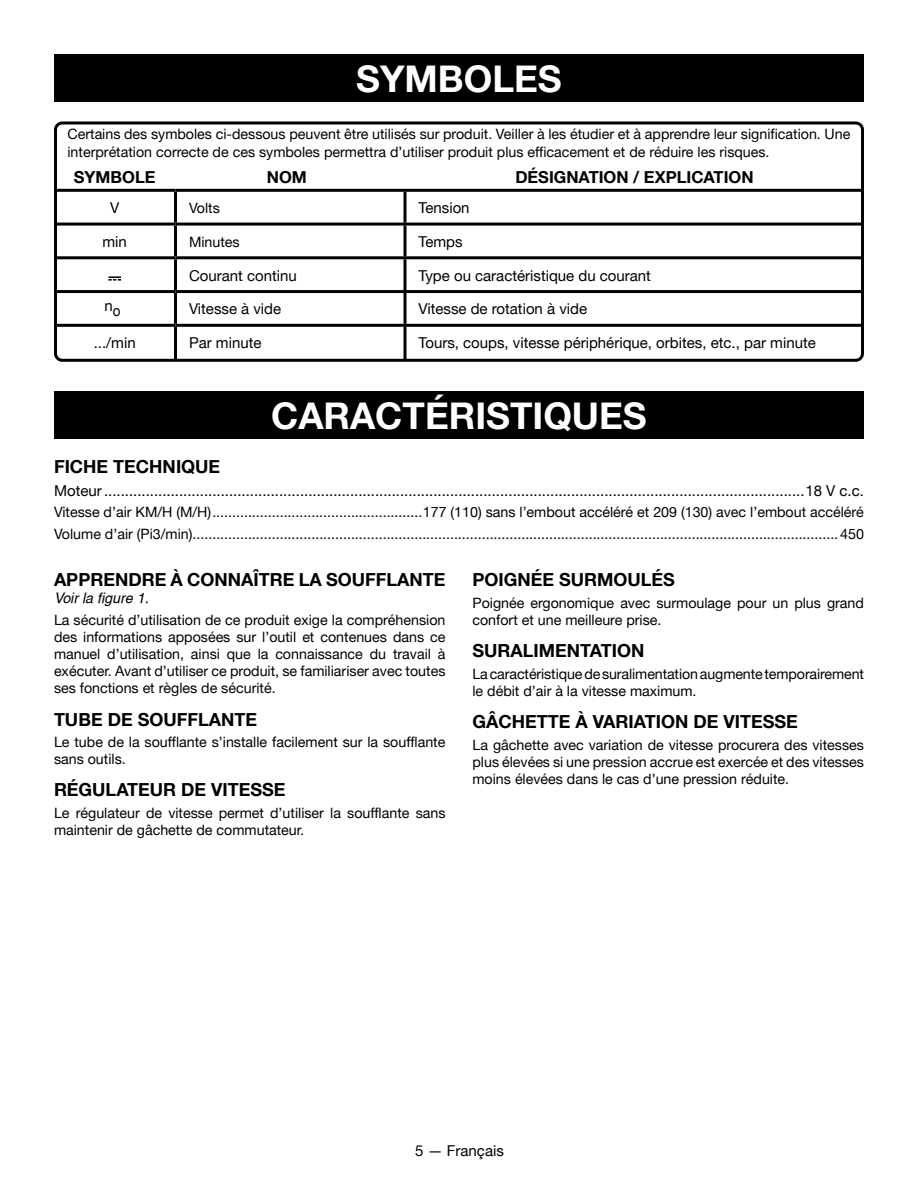
<style>
.page{position:relative;width:918px;height:1188px;background:#fff}
.page>*{position:absolute;margin:0;border:0;box-sizing:border-box;transform-origin:0 0}
.HEADING{font:700 36.75px "Helvetica Neue";color:#fff}
.Heading_2{font:700 18px "Helvetica Neue";color:#000}
.Heading_2_no_space{font:700 18px "Helvetica Neue";color:#000}
.t1{font:700 16.5px "Helvetica Neue";color:#000}
.t2{font:15px "Helvetica Neue";color:#000}
.Body_text{font:14.25px/17.1px "Helvetica Neue";color:#000}
.bullets{font:14.25px "Helvetica Neue";color:#000}
.See_figure{font:italic 14.25px "Helvetica";color:#000}
</style>
<div class="page">
<div style="left:54px;top:54px;width:810px;height:47px;background:#000"></div>
<div style="left:54px;top:392px;width:810px;height:47px;background:#000"></div>
<hr style="left:174px;top:192px;width:3px;height:31px;background:#000">
<hr style="left:174px;top:226px;width:3px;height:30px;background:#000">
<hr style="left:405px;top:223px;width:459px;height:3px;background:#000">
<hr style="left:174px;top:259px;width:3px;height:31px;background:#000">
<hr style="left:405px;top:256px;width:459px;height:3px;background:#000">
<hr style="left:174px;top:293px;width:3px;height:31px;background:#000">
<hr style="left:405px;top:290px;width:459px;height:3px;background:#000">
<hr style="left:174px;top:327px;width:3px;height:32px;background:#000">
<hr style="left:405px;top:324px;width:459px;height:3px;background:#000">
<hr style="left:54px;top:223px;width:122px;height:3px;background:#000">
<hr style="left:176px;top:223px;width:229px;height:3px;background:#000">
<hr style="left:54px;top:256px;width:122px;height:3px;background:#000">
<hr style="left:176px;top:256px;width:229px;height:3px;background:#000">
<hr style="left:54px;top:290px;width:122px;height:3px;background:#000">
<hr style="left:176px;top:290px;width:229px;height:3px;background:#000">
<hr style="left:54px;top:324px;width:122px;height:3px;background:#000">
<hr style="left:176px;top:324px;width:229px;height:3px;background:#000">
<hr style="left:404px;top:192px;width:2px;height:31px;background:#000">
<hr style="left:404px;top:226px;width:2px;height:30px;background:#000">
<hr style="left:54px;top:189px;width:122px;height:3px;background:#000">
<hr style="left:176px;top:189px;width:229px;height:3px;background:#000">
<hr style="left:405px;top:189px;width:459px;height:3px;background:#000">
<hr style="left:404px;top:259px;width:2px;height:31px;background:#000">
<hr style="left:404px;top:293px;width:2px;height:31px;background:#000">
<hr style="left:404px;top:327px;width:2px;height:32px;background:#000">
<svg style="left:108px;top:276px;width:13px;height:5px"></svg>
<div style="left:54px;top:122px;width:810px;height:240px;border:3px solid #000;border-radius:7px"></div>
<p class="HEADING" style="left:356px;top:56px;width:207px">SYMBOLES</p>
<p class="Body_text" style="left:68px;top:126px;width:784px">Certains des symboles ci-dessous peuvent être utilisés sur produit. Veiller à les étudier et à apprendre leur signification. Une interprétation correcte de ces symboles permettra d’utiliser produit plus efficacement et de réduire les risques.</p>
<p class="t1" style="left:74px;top:167px;width:83px">SYMBOLE</p>
<p class="t1" style="left:267px;top:167px;width:42px">NOM</p>
<p class="t1" style="left:515px;top:167px;width:240px">DÉSIGNATION / EXPLICATION</p>
<p class="t2" style="left:110px;top:199px;width:11px">V</p>
<p class="Body_text" style="left:189px;top:199px;width:32px">Volts</p>
<p class="t2" style="left:418px;top:199px;width:53px">Tension</p>
<p class="t2" style="left:103px;top:233px;width:26px">min</p>
<p class="Body_text" style="left:189px;top:233px;width:52px">Minutes</p>
<p class="t2" style="left:418px;top:233px;width:46px">Temps</p>
<p class="t2" style="left:189px;top:266px;width:109px">Courant continu</p>
<p class="t2" style="left:418px;top:266px;width:234px">Type ou caractéristique du courant</p>
<p class="t2" style="left:105px;top:299px;width:18px">no</p>
<p class="t2" style="left:189px;top:300px;width:94px">Vitesse à vide</p>
<p class="t2" style="left:418px;top:300px;width:170px">Vitesse de rotation à vide</p>
<p class="t2" style="left:94px;top:334px;width:43px">.../min</p>
<p class="t2" style="left:189px;top:334px;width:74px">Par minute</p>
<p class="t2" style="left:418px;top:334px;width:399px">Tours, coups, vitesse périphérique, orbites, etc., par minute</p>
<p class="HEADING" style="left:271px;top:394px;width:377px">CARACTÉRISTIQUES</p>
<p class="Heading_2" style="left:54px;top:456px;width:168px">FICHE TECHNIQUE</p>
<p class="t2" style="left:54px;top:481px;width:812px">Moteur........................................................................................................................................................................18 V c.c.</p>
<p class="bullets" style="left:54px;top:504px;width:811px">Vitesse d’air KM/H (M/H).....................................................177 (110) sans l’embout accéléré et 209 (130) avec l’embout accéléré</p>
<p class="bullets" style="left:54px;top:525px;width:811px">Volume d’air (Pi3/min)...................................................................................................................................................................450</p>
<p class="Heading_2_no_space" style="left:54px;top:569px;width:393px">APPRENDRE À CONNAÎTRE LA SOUFFLANTE</p>
<p class="See_figure" style="left:54px;top:590px;width:96px">Voir la figure 1.</p>
<p class="Body_text" style="left:54px;top:611px;width:393px;text-align:justify">La sécurité d’utilisation de ce produit exige la compréhension des informations apposées sur l’outil et contenues dans ce manuel d’utilisation, ainsi que la connaissance du travail à exécuter. Avant d’utiliser ce produit, se familiariser avec toutes ses fonctions et règles de sécurité.</p>
<p class="Heading_2" style="left:54px;top:708px;width:205px">TUBE DE SOUFFLANTE</p>
<p class="Body_text" style="left:54px;top:733px;width:393px">Le tube de la soufflante s’installe facilement sur la soufflante sans outils.</p>
<p class="Heading_2" style="left:54px;top:779px;width:233px">RÉGULATEUR DE VITESSE</p>
<p class="Body_text" style="left:54px;top:804px;width:393px">Le régulateur de vitesse permet d’utiliser la soufflante sans maintenir de gâchette de commutateur.</p>
<p class="Heading_2" style="left:472px;top:569px;width:204px">POIGNÉE SURMOULÉS</p>
<p class="Body_text" style="left:472px;top:594px;width:393px">Poignée ergonomique avec surmoulage pour un plus grand confort et une meilleure prise.</p>
<p class="Heading_2" style="left:472px;top:640px;width:173px">SURALIMENTATION</p>
<p class="Body_text" style="left:472px;top:665px;width:393px">La caractéristique de suralimentation augmente temporairement le débit d’air à la vitesse maximum.</p>
<p class="Heading_2" style="left:472px;top:710px;width:327px">GÂCHETTE À VARIATION DE VITESSE</p>
<p class="Body_text" style="left:472px;top:736px;width:393px;text-align:justify">La gâchette avec variation de vitesse procurera des vitesses plus élevées si une pression accrue est exercée et des vitesses moins élevées dans le cas d’une pression réduite.</p>
<p class="t2" style="left:415px;top:1142px;width:90px">5 — Français</p>
</div>
